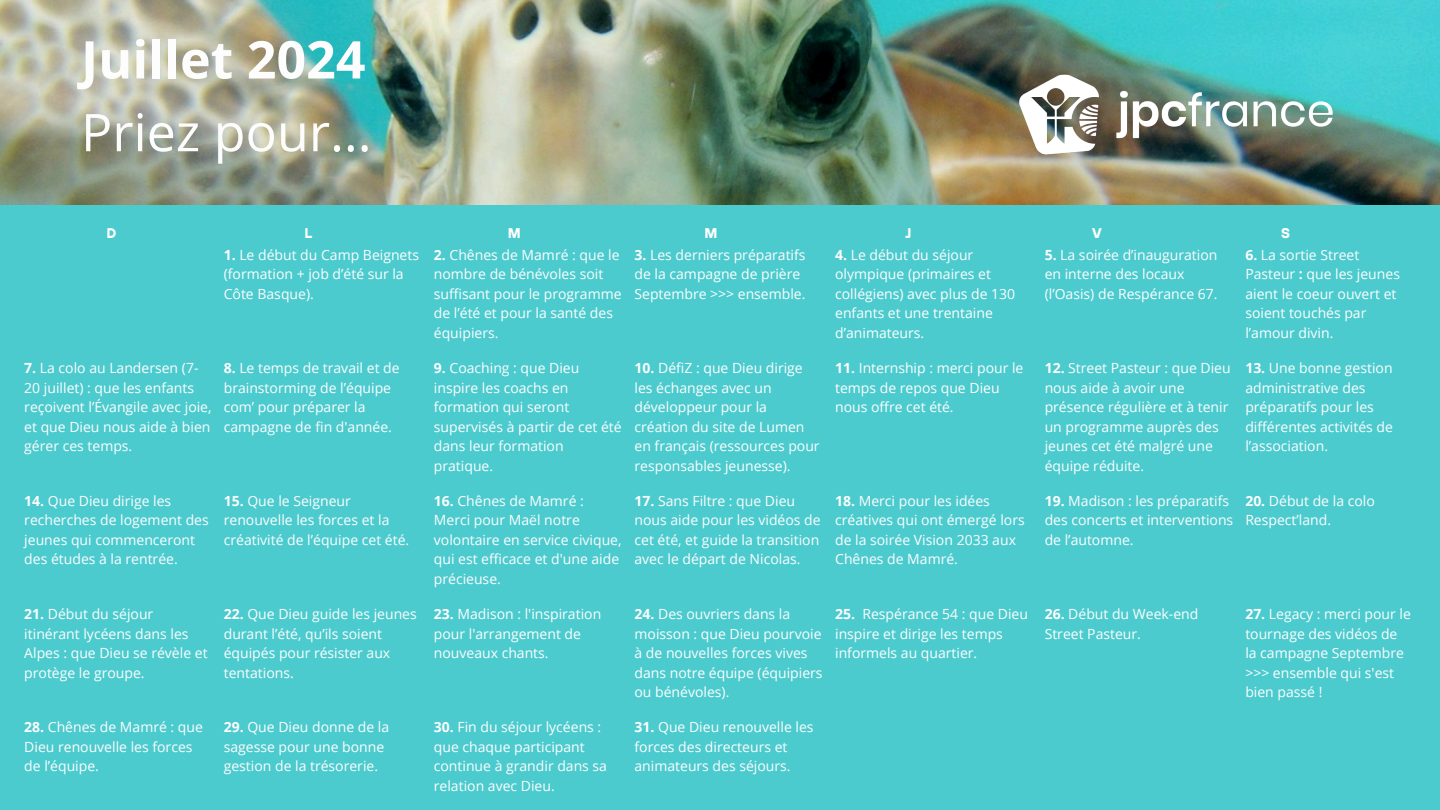
<style>
.page{position:relative;width:1440px;height:810px;background:#4ccbcf}
.page>*{position:absolute;margin:0;border:0;box-sizing:border-box;transform-origin:0 0}
.t1{font:52px "Open Sans";color:#fdfdfd}
.t2{font:700 52px "Open Sans";color:#fdfdfd}
.t3{font:14px/19.5px "Open Sans";color:#fdfdfd}
.t4{font:700 14px "TT Hoves";color:#fdfdfd}
.s1{font-weight:700}
</style>
<div class="page">
<img style="left:0;top:0;width:1440px;height:205px">
<img style="left:964px;top:60px;width:424px;height:103px">
<h1 class="t2" style="left:81px;top:23px;width:286px">Juillet 2024</h1>
<h1 class="t1" style="left:81px;top:96px;width:292px">Priez pour...</h1>
<p class="t4" style="left:107px;top:224px;width:11px">D</p>
<p class="t4" style="left:305px;top:224px;width:9px">L</p>
<p class="t4" style="left:508px;top:224px;width:15px">M</p>
<p class="t4" style="left:705px;top:224px;width:15px">M</p>
<p class="t4" style="left:905px;top:224px;width:8px">J</p>
<p class="t4" style="left:1092px;top:224px;width:11px">V</p>
<p class="t4" style="left:1281px;top:224px;width:10px">S</p>
<h1 class="t3" style="left:224px;top:245px;width:197px"><span class="s1">1.</span> Le début du Camp Beignets (formation + job d’été sur la<br>Côte Basque).</h1>
<p class="t3" style="left:434px;top:245px;width:189px"><span class="s1">2.</span> Chênes de Mamré : que le nombre de bénévoles soit suffisant pour le programme de l’été et pour la santé des équipiers.</p>
<p class="t3" style="left:635px;top:245px;width:173px"><span class="s1">3.</span> Les derniers préparatifs de la campagne de prière<br>Septembre &gt;&gt;&gt; ensemble.</p>
<p class="t3" style="left:835px;top:245px;width:182px"><span class="s1">4.</span> Le début du séjour olympique (primaires et collégiens) avec plus de 130 enfants et une trentaine d’animateurs.</p>
<p class="t3" style="left:1045px;top:245px;width:175px"><span class="s1">5.</span> La soirée d’inauguration en interne des locaux (l’Oasis) de Respérance 67.</p>
<p class="t3" style="left:1245px;top:245px;width:156px"><span class="s1">6.</span> La sortie Street<br>Pasteur <span class="s1">:</span> que les jeunes aient le coeur ouvert et soient touchés par l’amour divin.</p>
<p class="t3" style="left:24px;top:358px;width:189px"><span class="s1">7.</span> La colo au Landersen (7-<br>20 juillet) : que les enfants reçoivent l’Évangile avec joie, et que Dieu nous aide à bien gérer ces temps.</p>
<p class="t3" style="left:224px;top:358px;width:177px"><span class="s1">8.</span> Le temps de travail et de brainstorming de l’équipe com’ pour préparer la campagne de fin d'année.</p>
<p class="t3" style="left:434px;top:358px;width:189px"><span class="s1">9.</span> Coaching : que Dieu inspire les coachs en formation qui seront supervisés à partir de cet été dans leur formation pratique.</p>
<p class="t3" style="left:635px;top:358px;width:187px"><span class="s1">10.</span> DéfiZ : que Dieu dirige les échanges avec un développeur pour la création du site de Lumen en français (ressources pour responsables jeunesse).</p>
<p class="t3" style="left:835px;top:358px;width:190px"><span class="s1">11.</span> Internship : merci pour le temps de repos que Dieu nous offre cet été.</p>
<p class="t3" style="left:1045px;top:358px;width:187px"><span class="s1">12.</span> Street Pasteur : que Dieu nous aide à avoir une présence régulière et à tenir un programme auprès des jeunes cet été malgré une équipe réduite.</p>
<p class="t3" style="left:1245px;top:358px;width:149px"><span class="s1">13.</span> Une bonne gestion administrative des préparatifs pour les différentes activités de l’association.</p>
<p class="t3" style="left:24px;top:491px;width:186px"><span class="s1">14.</span> Que Dieu dirige les recherches de logement des jeunes qui commenceront des études à la rentrée.</p>
<p class="t3" style="left:224px;top:491px;width:187px"><span class="s1">15.</span> Que le Seigneur renouvelle les forces et la créativité de l’équipe cet été.</p>
<p class="t3" style="left:434px;top:491px;width:189px"><span class="s1">16.</span> Chênes de Mamré :<br>Merci pour Maël notre volontaire en service civique, qui est efficace et d'une aide précieuse.</p>
<p class="t3" style="left:635px;top:491px;width:188px"><span class="s1">17.</span> Sans Filtre : que Dieu nous aide pour les vidéos de cet été, et guide la transition avec le départ de Nicolas.</p>
<p class="t3" style="left:835px;top:491px;width:191px"><span class="s1">18.</span> Merci pour les idées créatives qui ont émergé lors de la soirée Vision 2033 aux<br>Chênes de Mamré.</p>
<p class="t3" style="left:1045px;top:491px;width:190px"><span class="s1">19.</span> Madison : les préparatifs des concerts et interventions de l’automne.</p>
<p class="t3" style="left:1245px;top:491px;width:131px"><span class="s1">20.</span> Début de la colo<br>Respect’land.</p>
<p class="t3" style="left:24px;top:604px;width:185px"><span class="s1">21.</span> Début du séjour itinérant lycéens dans les<br>Alpes : que Dieu se révèle et protège le groupe.</p>
<p class="t3" style="left:224px;top:604px;width:195px"><span class="s1">22.</span> Que Dieu guide les jeunes durant l’été, qu’ils soient équipés pour résister aux tentations.</p>
<p class="t3" style="left:434px;top:604px;width:169px"><span class="s1">23.</span> Madison : l'inspiration pour l'arrangement de nouveaux chants.</p>
<p class="t3" style="left:635px;top:604px;width:190px"><span class="s1">24.</span> Des ouvriers dans la moisson : que Dieu pourvoie à de nouvelles forces vives dans notre équipe (équipiers ou bénévoles).</p>
<p class="t3" style="left:835px;top:604px;width:194px"><span class="s1">25.</span> Respérance 54 : que Dieu inspire et dirige les temps</p>
<p class="t3" style="left:1045px;top:604px;width:155px"><span class="s1">26.</span> Début du Week-end<br>Street Pasteur.</p>
<p class="t3" style="left:1245px;top:604px;width:167px"><span class="s1">27.</span> Legacy : merci pour le tournage des vidéos de la campagne Septembre &gt;&gt;&gt; ensemble qui s'est bien passé !</p>
<p class="t3" style="left:835px;top:643px;width:144px">informels au quartier.</p>
<p class="t3" style="left:24px;top:717px;width:180px"><span class="s1">28.</span> Chênes de Mamré : que<br>Dieu renouvelle les forces de l’équipe.</p>
<p class="t3" style="left:224px;top:717px;width:167px"><span class="s1">29.</span> Que Dieu donne de la sagesse pour une bonne gestion de la trésorerie.</p>
<p class="t3" style="left:434px;top:717px;width:175px"><span class="s1">30.</span> Fin du séjour lycéens : que chaque participant continue à grandir dans sa relation avec Dieu.</p>
<p class="t3" style="left:635px;top:717px;width:181px"><span class="s1">31.</span> Que Dieu renouvelle les forces des directeurs et animateurs des séjours.</p>
</div>
